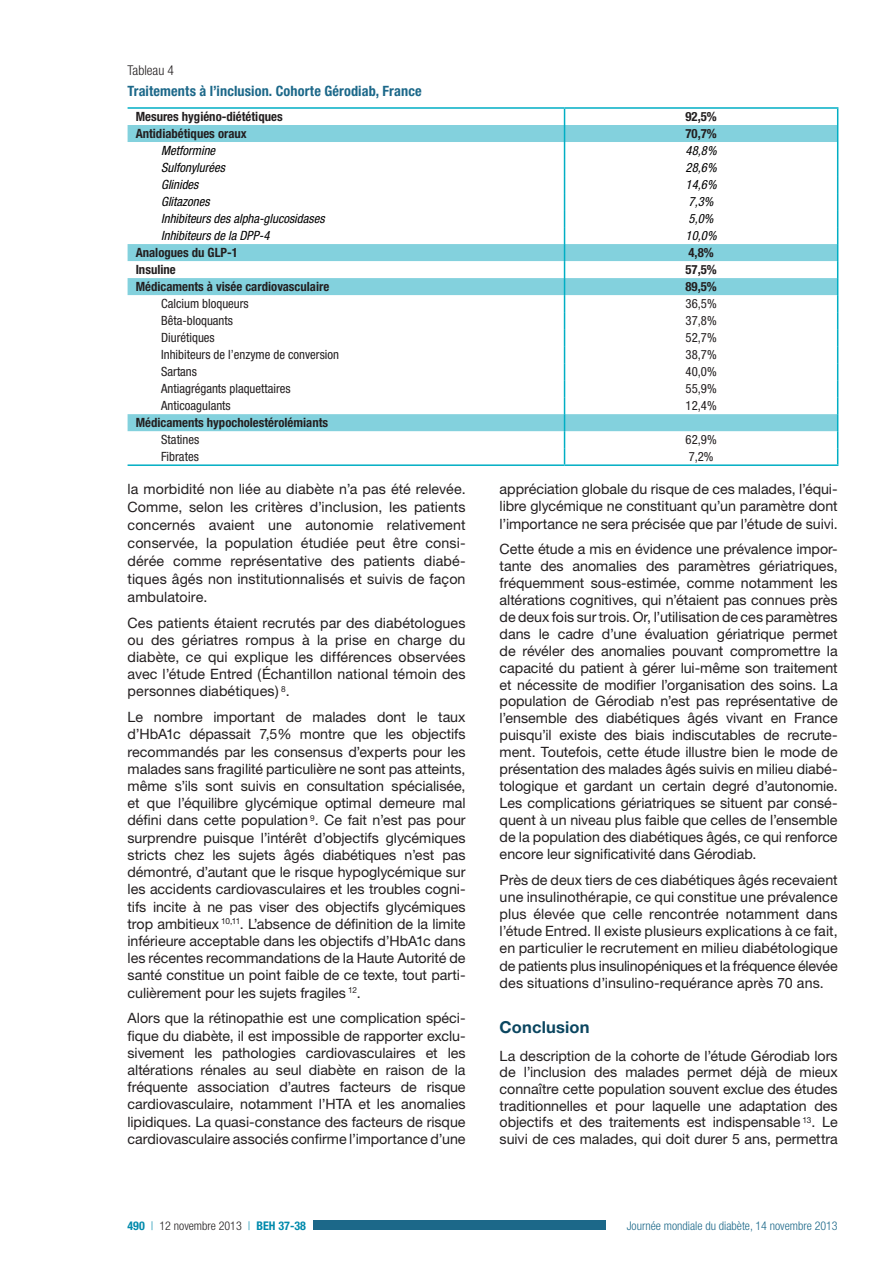
<style>
.page{position:relative;width:893px;height:1263px;background:#fff}
.page>*{position:absolute;margin:0;border:0;box-sizing:border-box;transform-origin:0 0}
.t1{font:700 16.5px "Helvetica Neue";letter-spacing:.01em;color:#0b4660}
.t2{font:14.25px/17.2px "Helvetica Neue";color:#231f20;text-align:justify}
.t3{font:700 condensed 14.25px "Helvetica Neue";letter-spacing:.01em;color:#1c6889}
.t4{font:300 condensed 13.5px "Helvetica Neue";color:#231f20}
.t5{font:condensed 12.75px "Helvetica Neue LT Std";color:#231f20}
.t6{font:700 condensed 12.75px "Helvetica Neue LT Std";color:#231f20}
.t7{font:italic condensed 12.75px "Helvetica Neue LT Std";color:#000}
.t8{font:300 condensed 12px "Helvetica Neue";color:#1c6889}
.t9{font:300 condensed 12px "Helvetica Neue";color:#231f20}
.s1{font-weight:700;color:#008aac}
.s2{color:#008aac}
</style>
<div class="page">
<div style="left:313px;top:1220px;width:293px;height:10px;background:#1c6889"></div>
<svg style="left:128px;top:125px;width:709px;height:306px"></svg>
<svg style="left:837px;top:109px;width:1px;height:355px"></svg>
<hr style="left:565px;top:464px;width:273px;height:2px;background:#00aec4">
<hr style="left:565px;top:107px;width:273px;height:2px;background:#00aec4">
<hr style="left:128px;top:107px;width:437px;height:2px;background:#00aec4">
<svg style="left:564px;top:109px;width:1px;height:355px"></svg>
<hr style="left:128px;top:464px;width:437px;height:2px;background:#00aec4">
<p class="t4" style="left:128px;top:62px;width:48px">Tableau 4</p>
<p class="t3" style="left:128px;top:82px;width:296px">Traitements à l’inclusion. Cohorte Gérodiab, France</p>
<p class="t6" style="left:136px;top:109px;width:148px">Mesures hygiéno-diététiques</p>
<p class="t6" style="left:685px;top:109px;width:33px">92,5%</p>
<p class="t6" style="left:136px;top:126px;width:113px">Antidiabétiques oraux</p>
<p class="t6" style="left:685px;top:126px;width:33px">70,7%</p>
<p class="t7" style="left:161px;top:143px;width:56px">Metformine</p>
<p class="t7" style="left:686px;top:143px;width:33px">48,8%</p>
<p class="t7" style="left:161px;top:160px;width:65px">Sulfonylurées</p>
<p class="t7" style="left:686px;top:160px;width:33px">28,6%</p>
<p class="t7" style="left:161px;top:177px;width:39px">Glinides</p>
<p class="t7" style="left:686px;top:177px;width:33px">14,6%</p>
<p class="t7" style="left:161px;top:194px;width:50px">Glitazones</p>
<p class="t7" style="left:689px;top:194px;width:26px">7,3%</p>
<p class="t7" style="left:161px;top:211px;width:165px">Inhibiteurs des alpha-glucosidases</p>
<p class="t7" style="left:689px;top:211px;width:26px">5,0%</p>
<p class="t7" style="left:161px;top:228px;width:110px">Inhibiteurs de la DPP-4</p>
<p class="t7" style="left:686px;top:228px;width:33px">10,0%</p>
<p class="t6" style="left:136px;top:245px;width:104px">Analogues du GLP-1</p>
<p class="t6" style="left:688px;top:245px;width:27px">4,8%</p>
<p class="t6" style="left:136px;top:262px;width:42px">Insuline</p>
<p class="t6" style="left:685px;top:262px;width:33px">57,5%</p>
<p class="t6" style="left:136px;top:279px;width:195px">Médicaments à visée cardiovasculaire</p>
<p class="t6" style="left:685px;top:279px;width:33px">89,5%</p>
<p class="t5" style="left:161px;top:296px;width:89px">Calcium bloqueurs</p>
<p class="t5" style="left:686px;top:296px;width:33px">36,5%</p>
<p class="t5" style="left:161px;top:313px;width:73px">Bêta-bloquants</p>
<p class="t5" style="left:686px;top:313px;width:33px">37,8%</p>
<p class="t5" style="left:161px;top:330px;width:55px">Diurétiques</p>
<p class="t5" style="left:686px;top:330px;width:33px">52,7%</p>
<p class="t5" style="left:161px;top:347px;width:179px">Inhibiteurs de l’enzyme de conversion</p>
<p class="t5" style="left:686px;top:347px;width:33px">38,7%</p>
<p class="t5" style="left:161px;top:364px;width:37px">Sartans</p>
<p class="t5" style="left:686px;top:364px;width:33px">40,0%</p>
<p class="t5" style="left:161px;top:381px;width:131px">Antiagrégants plaquettaires</p>
<p class="t5" style="left:686px;top:381px;width:33px">55,9%</p>
<p class="t5" style="left:161px;top:398px;width:71px">Anticoagulants</p>
<p class="t5" style="left:686px;top:398px;width:33px">12,4%</p>
<p class="t6" style="left:136px;top:415px;width:194px">Médicaments hypocholestérolémiants</p>
<p class="t5" style="left:161px;top:432px;width:40px">Statines</p>
<p class="t5" style="left:686px;top:432px;width:33px">62,9%</p>
<p class="t5" style="left:161px;top:449px;width:39px">Fibrates</p>
<p class="t5" style="left:689px;top:449px;width:26px">7,2%</p>
<p class="t2" style="left:128px;top:480px;width:340px;line-height:18px">la morbidité non liée au diabète n’a pas été relevée.<br>Comme, selon les critères d’inclusion, les patients concernés avaient une autonomie relativement conservée, la population étudiée peut être consi&shy;dérée comme représentative des patients diabé&shy;tiques âgés non institutionnalisés et suivis de façon ambulatoire.</p>
<p class="t2" style="left:128px;top:614px;width:340px">Ces patients étaient recrutés par des diabétologues ou des gériatres rompus à la prise en charge du diabète, ce qui explique les différences observées avec l’étude Entred (Échantillon national témoin des personnes diabétiques) <sup>8</sup>.</p>
<p class="t2" style="left:128px;top:708px;width:340px">Le nombre important de malades dont le taux d’HbA1c dépassait 7,5% montre que les objectifs recommandés par les consensus d’experts pour les malades sans fragilité particulière ne sont pas atteints, même s’ils sont suivis en consultation spécialisée, et que l’équilibre glycémique optimal demeure mal défini dans cette population <sup>9</sup>. Ce fait n’est pas pour surprendre puisque l’intérêt d’objectifs glycémiques stricts chez les sujets âgés diabétiques n’est pas démontré, d’autant que le risque hypoglycémique sur les accidents cardiovasculaires et les troubles cogni&shy;tifs incite à ne pas viser des objectifs glycémiques trop ambitieux <sup>10,11</sup>. L’absence de définition de la limite inférieure acceptable dans les objectifs d’HbA1c dans les récentes recommandations de la Haute Autorité de santé constitue un point faible de ce texte, tout parti&shy;culièrement pour les sujets fragiles <sup>12</sup>.</p>
<p class="t2" style="left:128px;top:1009px;width:340px">Alors que la rétinopathie est une complication spéci&shy;fique du diabète, il est impossible de rapporter exclu&shy;sivement les pathologies cardiovasculaires et les altérations rénales au seul diabète en raison de la fréquente association d’autres facteurs de risque cardiovasculaire, notamment l’HTA et les anomalies lipidiques. La quasi-constance des facteurs de risque cardiovasculaire associés confirme l’importance d’une</p>
<p class="t2" style="left:500px;top:480px;width:340px">appréciation globale du risque de ces malades, l’équi&shy;libre glycémique ne constituant qu’un paramètre dont l’importance ne sera précisée que par l’étude de suivi.</p>
<p class="t2" style="left:500px;top:540px;width:340px">Cette étude a mis en évidence une prévalence impor&shy;tante des anomalies des paramètres gériatriques, fréquemment sous-estimée, comme notamment les altérations cognitives, qui n’étaient pas connues près de deux fois sur trois. Or, l’utilisation de ces paramètres dans le cadre d’une évaluation gériatrique permet de révéler des anomalies pouvant compromettre la capacité du patient à gérer lui-même son traitement et nécessite de modifier l’organisation des soins. La population de Gérodiab n’est pas représentative de l’ensemble des diabétiques âgés vivant en France puisqu’il existe des biais indiscutables de recrute&shy;ment. Toutefois, cette étude illustre bien le mode de présentation des malades âgés suivis en milieu diabé&shy;tologique et gardant un certain degré d’autonomie.<br>Les complications gériatriques se situent par consé&shy;quent à un niveau plus faible que celles de l’ensemble de la population des diabétiques âgés, ce qui renforce encore leur significativité dans Gérodiab.</p>
<p class="t2" style="left:500px;top:871px;width:340px">Près de deux tiers de ces diabétiques âgés recevaient une insulinothérapie, ce qui constitue une prévalence plus élevée que celle rencontrée notamment dans l’étude Entred. Il existe plusieurs explications à ce fait, en particulier le recrutement en milieu diabétologique de patients plus insulinopéniques et la fréquence élevée des situations d’insulino-requérance après 70 ans.</p>
<p class="t1" style="left:500px;top:1017px;width:91px">Conclusion</p>
<p class="t2" style="left:500px;top:1047px;width:340px;line-height:16.6px">La description de la cohorte de l’étude Gérodiab lors de l’inclusion des malades permet déjà de mieux connaître cette population souvent exclue des études traditionnelles et pour laquelle une adaptation des objectifs et des traitements est indispensable <sup>13</sup>. Le suivi de ces malades, qui doit durer 5 ans, permettra</p>
<p class="t9" style="left:128px;top:1219px;width:180px"><span class="s1">490</span> <span class="s2">|</span> 12 novembre 2013 <span class="s2">|</span> <span class="s1">BEH 37-38</span></p>
<p class="t8" style="left:627px;top:1219px;width:212px">Journée mondiale du diabète, 14 novembre 2013</p>
</div>
